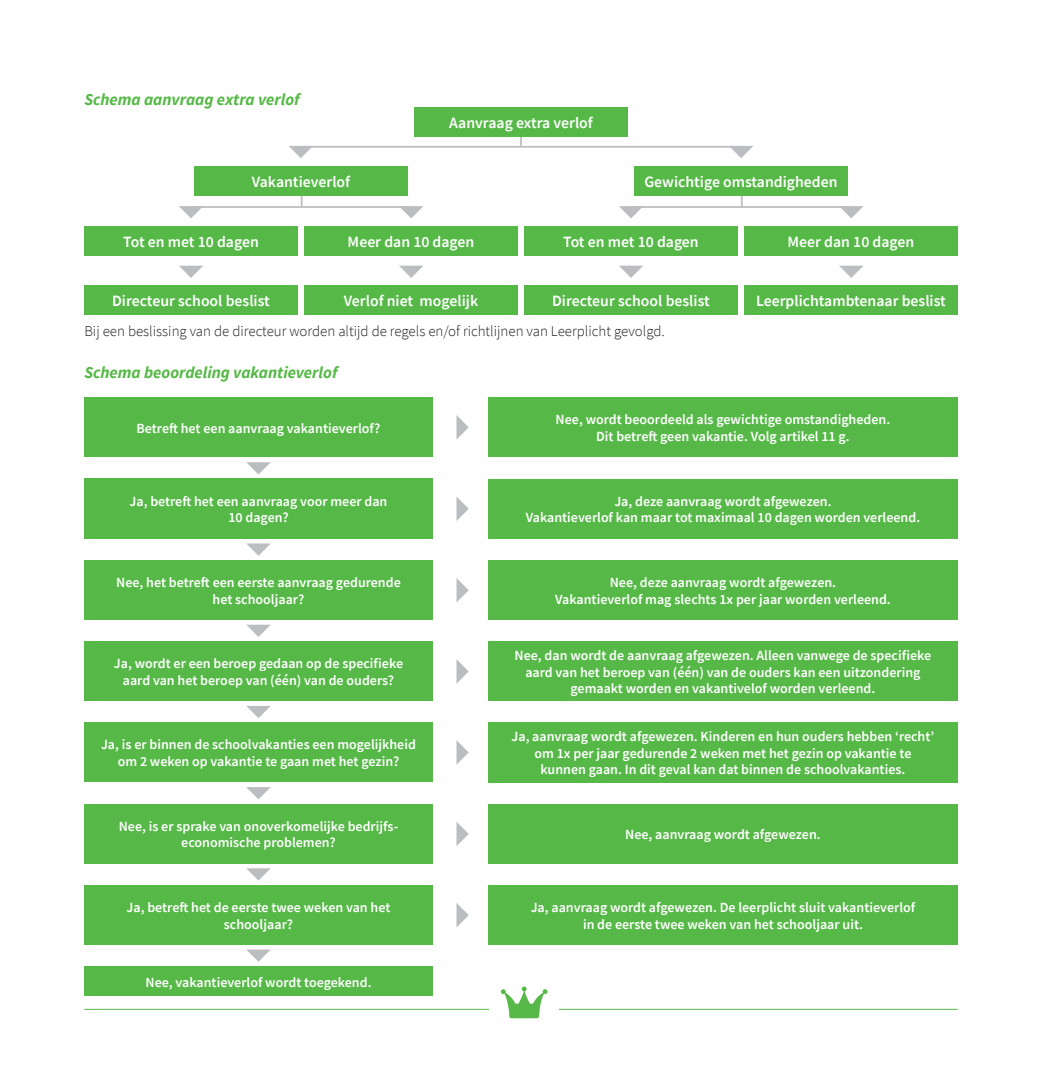
<style>
.page{position:relative;width:1042px;height:1092px;background:#fff}
.page>*{position:absolute;margin:0;border:0;box-sizing:border-box;transform-origin:0 0}
.t1{font:italic 700 16.62px "Source Sans Pro";color:#56b947}
.t2{font:600 15.75px "Source Sans Pro";color:#fff}
.t3{font:300 14.88px "Source Sans Pro";color:#231f20}
.t4{font:600 14px/16.6px "Source Sans Pro";color:#fff;text-align:center}
</style>
<div class="page">
<hr style="left:190px;top:206px;width:221px;height:2px;background:#bcbdc0">
<svg style="left:179px;top:206px;width:22px;height:12px"></svg>
<svg style="left:401px;top:206px;width:22px;height:12px"></svg>
<div style="left:488px;top:397px;width:469px;height:60px;background:#56b947"></div>
<div style="left:488px;top:479px;width:469px;height:59px;background:#56b947"></div>
<div style="left:488px;top:560px;width:469px;height:60px;background:#56b947"></div>
<div style="left:488px;top:641px;width:469px;height:60px;background:#56b947"></div>
<div style="left:488px;top:722px;width:469px;height:60px;background:#56b947"></div>
<div style="left:488px;top:804px;width:469px;height:59px;background:#56b947"></div>
<div style="left:488px;top:885px;width:469px;height:59px;background:#56b947"></div>
<div style="left:84px;top:397px;width:349px;height:60px;background:#56b947"></div>
<div style="left:84px;top:478px;width:349px;height:60px;background:#56b947"></div>
<div style="left:84px;top:560px;width:349px;height:60px;background:#56b947"></div>
<div style="left:84px;top:641px;width:349px;height:60px;background:#56b947"></div>
<div style="left:84px;top:722px;width:349px;height:60px;background:#56b947"></div>
<div style="left:84px;top:804px;width:349px;height:59px;background:#56b947"></div>
<div style="left:84px;top:885px;width:349px;height:59px;background:#56b947"></div>
<div style="left:84px;top:966px;width:349px;height:30px;background:#56b947"></div>
<hr style="left:84px;top:1008px;width:873px;height:1px;background:#56b947">
<div style="left:489px;top:981px;width:70px;height:54px;background:#fff"></div>
<svg style="left:501px;top:986px;width:47px;height:32px"></svg>
<svg style="left:619px;top:266px;width:24px;height:12px"></svg>
<svg style="left:839px;top:266px;width:24px;height:12px"></svg>
<hr style="left:630px;top:206px;width:221px;height:2px;background:#bcbdc0">
<svg style="left:619px;top:206px;width:22px;height:12px"></svg>
<svg style="left:841px;top:206px;width:22px;height:12px"></svg>
<div style="left:84px;top:226px;width:214px;height:29px;background:#56b947"></div>
<div style="left:304px;top:226px;width:214px;height:29px;background:#56b947"></div>
<div style="left:524px;top:226px;width:213px;height:29px;background:#56b947"></div>
<div style="left:744px;top:226px;width:213px;height:29px;background:#56b947"></div>
<div style="left:84px;top:285px;width:214px;height:30px;background:#56b947"></div>
<div style="left:304px;top:285px;width:214px;height:30px;background:#56b947"></div>
<div style="left:524px;top:285px;width:213px;height:30px;background:#56b947"></div>
<div style="left:744px;top:285px;width:213px;height:30px;background:#56b947"></div>
<svg style="left:179px;top:266px;width:24px;height:12px"></svg>
<svg style="left:399px;top:266px;width:24px;height:12px"></svg>
<hr style="left:301px;top:146px;width:440px;height:2px;background:#bcbdc0">
<svg style="left:520px;top:136px;width:2px;height:10px"></svg>
<svg style="left:289px;top:146px;width:24px;height:12px"></svg>
<svg style="left:729px;top:146px;width:24px;height:12px"></svg>
<div style="left:194px;top:166px;width:214px;height:30px;background:#56b947"></div>
<div style="left:634px;top:166px;width:213px;height:30px;background:#56b947"></div>
<svg style="left:246px;top:462px;width:25px;height:12px"></svg>
<svg style="left:456px;top:415px;width:13px;height:24px"></svg>
<svg style="left:456px;top:497px;width:13px;height:24px"></svg>
<svg style="left:456px;top:578px;width:13px;height:24px"></svg>
<svg style="left:456px;top:659px;width:13px;height:24px"></svg>
<svg style="left:456px;top:740px;width:13px;height:24px"></svg>
<svg style="left:456px;top:822px;width:13px;height:24px"></svg>
<svg style="left:456px;top:903px;width:13px;height:24px"></svg>
<svg style="left:246px;top:543px;width:25px;height:12px"></svg>
<svg style="left:246px;top:624px;width:25px;height:13px"></svg>
<svg style="left:246px;top:706px;width:25px;height:12px"></svg>
<svg style="left:246px;top:787px;width:25px;height:12px"></svg>
<svg style="left:246px;top:868px;width:25px;height:12px"></svg>
<svg style="left:246px;top:949px;width:25px;height:12px"></svg>
<div style="left:414px;top:107px;width:214px;height:29px;background:#56b947"></div>
<p class="t1" style="left:84px;top:88px;width:217px">Schema aanvraag extra verlof</p>
<p class="t2" style="left:449px;top:112px;width:145px">Aanvraag extra verlof</p>
<p class="t2" style="left:252px;top:171px;width:100px">Vakantieverlof</p>
<p class="t2" style="left:644px;top:171px;width:195px">Gewichtige omstandigheden</p>
<p class="t2" style="left:123px;top:231px;width:137px">Tot en met 10 dagen</p>
<p class="t2" style="left:348px;top:231px;width:128px">Meer dan 10 dagen</p>
<p class="t2" style="left:563px;top:231px;width:137px">Tot en met 10 dagen</p>
<p class="t2" style="left:787px;top:231px;width:128px">Meer dan 10 dagen</p>
<p class="t2" style="left:112px;top:290px;width:159px">Directeur school beslist</p>
<p class="t2" style="left:344px;top:290px;width:136px">Verlof niet mogelijk</p>
<p class="t2" style="left:552px;top:290px;width:159px">Directeur school beslist</p>
<p class="t2" style="left:756px;top:290px;width:191px">Leerplichtambtenaar beslist</p>
<p class="t3" style="left:84px;top:322px;width:582px">Bij een beslissing van de directeur worden altijd de regels en/of richtlijnen van Leerplicht gevolgd.</p>
<p class="t1" style="left:84px;top:361px;width:255px">Schema beoordeling vakantieverlof</p>
<p class="t4" style="left:137px;top:419px;width:245px">Betreft het een aanvraag vakantieverlof?</p>
<p class="t4" style="left:130px;top:492px;width:259px">Ja, betreft het een aanvraag voor meer dan<br>10 dagen?</p>
<p class="t4" style="left:116px;top:574px;width:286px">Nee, het betreft een eerste aanvraag gedurende het schooljaar?</p>
<p class="t4" style="left:114px;top:655px;width:291px">Ja, wordt er een beroep gedaan op de specifieke aard van het beroep van (één) van de ouders?</p>
<p class="t4" style="left:101px;top:736px;width:316px">Ja, is er binnen de schoolvakanties een mogelijkheid om 2 weken op vakantie te gaan met het gezin?</p>
<p class="t4" style="left:119px;top:817px;width:281px">Nee, is er sprake van onoverkomelijke bedrijfs&shy;economische problemen?</p>
<p class="t4" style="left:127px;top:898px;width:265px">Ja, betreft het de eerste twee weken van het schooljaar?</p>
<p class="t4" style="left:145px;top:973px;width:227px">Nee, vakantieverlof wordt toegekend.</p>
<p class="t4" style="left:555px;top:411px;width:336px">Nee, wordt beoordeeld als gewichtige omstandigheden.<br>Dit betreft geen vakantie. Volg artikel 11 g.</p>
<p class="t4" style="left:526px;top:492px;width:396px">Ja, deze aanvraag wordt afgewezen.<br>Vakantieverlof kan maar tot maximaal 10 dagen worden verleend.</p>
<p class="t4" style="left:555px;top:574px;width:337px">Nee, deze aanvraag wordt afgewezen.<br>Vakantieverlof mag slechts 1x per jaar worden verleend.</p>
<p class="t4" style="left:514px;top:647px;width:418px">Nee, dan wordt de aanvraag afgewezen. Alleen vanwege de specifieke aard van het beroep van (één) van de ouders kan een uitzondering gemaakt worden en vakantivelof worden verleend.</p>
<p class="t4" style="left:511px;top:728px;width:424px">Ja, aanvraag wordt afgewezen. Kinderen en hun ouders hebben ‘recht’ om 1x per jaar gedurende 2 weken met het gezin op vakantie te kunnen gaan. In dit geval kan dat binnen de schoolvakanties.</p>
<p class="t4" style="left:625px;top:826px;width:197px">Nee, aanvraag wordt afgewezen.</p>
<p class="t4" style="left:531px;top:898px;width:386px">Ja, aanvraag wordt afgewezen. De leerplicht sluit vakantieverlof in de eerste twee weken van het schooljaar uit.</p>
</div>
